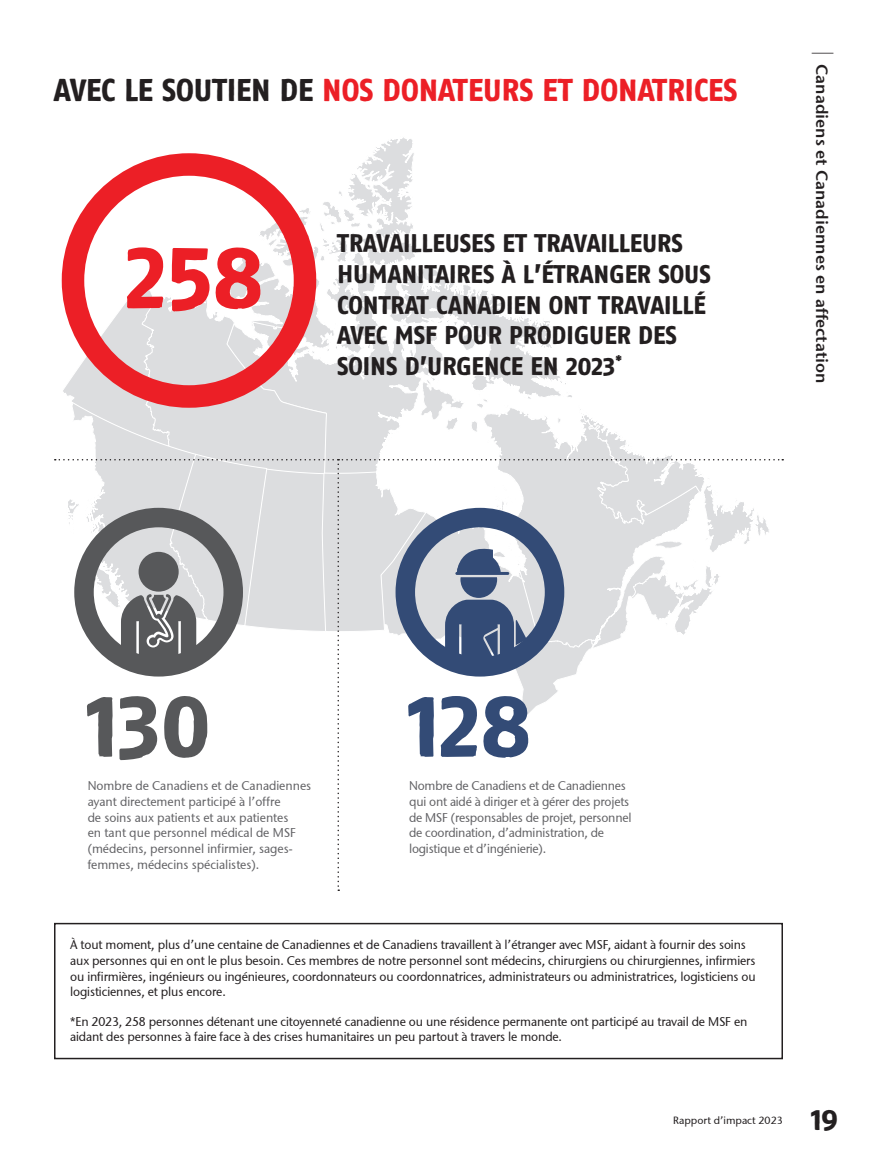
<style>
.page{position:relative;width:891px;height:1161px;background:#fff}
.page>*{position:absolute;margin:0;border:0;box-sizing:border-box;transform-origin:0 0}
.t1{font:90px "Fago Rough Bold Lf";color:#57585a}
.t2{font:90px "Fago Rough Bold Lf";color:#334b76}
.t3{font:90px "Fago Rough Bold Lf";color:#ec1f26}
.t4{font:31.5px "Fago Rough Bold Lf";color:#ec1f26}
.t5{font:30px "Fago Rough Bold Lf";color:#231f20}
.t6{font:25.5px/30.6px "Fago Rough Bold Lf";color:#231f20}
.t7{font:16.5px "Stone Sans Sem ITCTT Semi";color:#231f20}
.t8{font:12.75px/15.8px "Stone Sans ITCTT Medium";letter-spacing:-.01em;color:#231f20;scale:.95 1}
.t9{font:12.75px/15.8px "Stone Sans ITCTT Medium";color:#636366;scale:.95 1}
.t10{font:10.5px "Stone Sans ITCTT Medium";color:#231f20}
.s1{color:#231f20}
.s2{font-family:"Stone Sans ITCTT Medium";font-size:24.75px}
</style>
<div class="page">
<svg style="left:226px;top:137px;width:188px;height:67px"></svg>
<div style="left:62px;top:153px;width:254px;height:255px;border:22px solid #ec1f26;border-radius:50%"></div>
<div style="left:54px;top:923px;width:729px;height:136px;border:2px solid #231f20"></div>
<svg style="left:55px;top:204px;width:728px;height:687px"></svg>
<h2 class="t4" style="left:54px;top:72px;width:685px"><span class="s1">AVEC LE SOUTIEN DE</span> NOS DONATEURS ET DONATRICES</h2>
<h1 class="t3" style="left:125px;top:226px;width:142px">258</h1>
<h3 class="t6" style="left:338px;top:228px;width:375px">TRAVAILLEUSES ET TRAVAILLEURS<br>HUMANITAIRES À L’ÉTRANGER SOUS<br>CONTRAT CANADIEN ONT TRAVAILLÉ<br>AVEC MSF POUR PRODIGUER DES<br>SOINS D’URGENCE EN 2023<sup>*</sup></h3>
<p class="t7" style="left:832px;top:51px;width:334px;rotate:90deg"><span class="s2">|</span> Canadiens et Canadiennes en affectation</p>
<h1 class="t1" style="left:88px;top:675px;width:126px">130</h1>
<h1 class="t2" style="left:409px;top:675px;width:126px">128</h1>
<p class="t9" style="left:88px;top:778px;width:237px">Nombre de Canadiens et de Canadiennes ayant directement participé à l’offre<br>de soins aux patients et aux patientes<br>en tant que personnel médical de MSF (médecins, personnel infirmier, sages&shy;femmes, médecins spécialistes).</p>
<p class="t9" style="left:409px;top:778px;width:236px">Nombre de Canadiens et de Canadiennes qui ont aidé à diriger et à gérer des projets de MSF (responsables de projet, personnel de coordination, d’administration, de logistique et d’ingénierie).</p>
<p class="t8" style="left:70px;top:937px;width:723px">À tout moment, plus d’une centaine de Canadiennes et de Canadiens travaillent à l’étranger avec MSF, aidant à fournir des soins aux personnes qui en ont le plus besoin. Ces membres de notre personnel sont médecins, chirurgiens ou chirurgiennes, infirmiers ou infirmières, ingénieurs ou ingénieures, coordonnateurs ou coordonnatrices, administrateurs ou administratrices, logisticiens ou logisticiennes, et plus encore.</p>
<p class="t8" style="left:70px;top:1013px;width:714px">*En 2023, 258 personnes détenant une citoyenneté canadienne ou une résidence permanente ont participé au travail de MSF en aidant des personnes à faire face à des crises humanitaires un peu partout à travers le monde.</p>
<p class="t10" style="left:673px;top:1114px;width:111px">Rapport d’impact 2023</p>
<h3 class="t5" style="left:811px;top:1103px;width:29px">19</h3>
</div>
